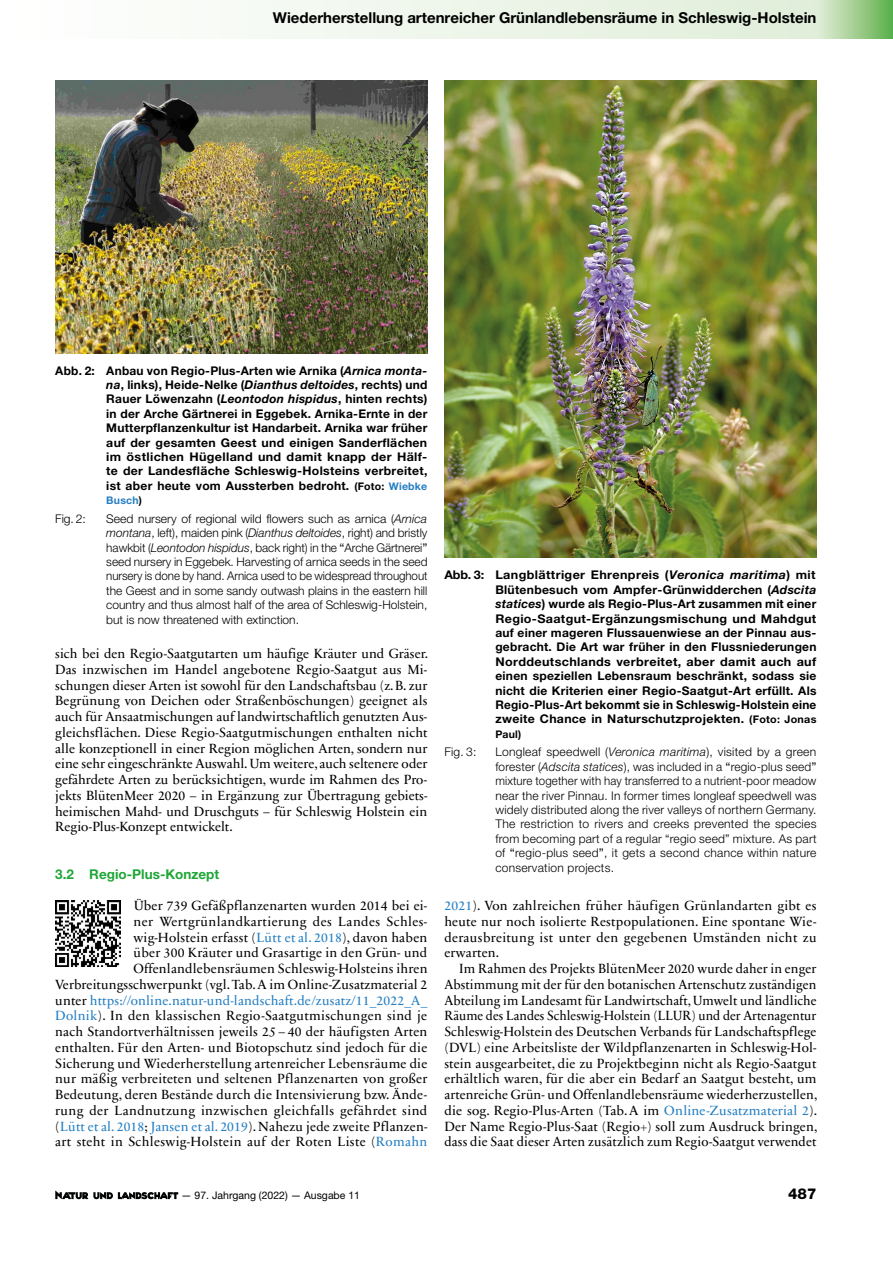
<style>
.page{position:relative;width:893px;height:1263px;background:#fff}
.page>*{position:absolute;margin:0;border:0;box-sizing:border-box;transform-origin:0 0}
.t1{font:700 15px "Helvetica Neue LT Pro";color:#000}
.t2{font:800 15px "Helvetica Neue LT Pro";color:#000}
.Fließtext_Text_mit_Einzug{font:13.5px/15.8px "Sabon Next LT Pro";color:#000;text-align:justify}
.Fließtext_Text_ohne_Einzug{font:13.5px/15.8px "Sabon Next LT Pro";letter-spacing:.015em;color:#000;text-align:right}
.Fließtext_Zwischentitel_2_hellgruen{font:700 13.5px "Helvetica Neue LT Pro";color:#1ea637}
.t3{font:300 12px/14.4px "Helvetica Neue LT Pro";color:#000;text-align:justify}
.t4{font:700 12px/14.4px "Helvetica Neue LT Pro";letter-spacing:.025em;color:#000;text-align:justify;scale:1.05 1}
.t5{font:700 12px/14.4px "Helvetica Neue LT Pro";letter-spacing:.025em;color:#000;text-align:justify}
.t6{font:10.5px "Helvetica Neue LT Pro";color:#000}
.t7{font:700 10.5px "Helvetica Neue LT Pro";letter-spacing:.02em;color:#237ec2}
.t8{font:700 10.5px "Helvetica Neue LT Pro";color:#000}
.s1{font-style:italic}
.s2{font-size:10.5px}
.s3{font-size:10.5px;color:#237ec2}
.s4{color:#000}
.s5{font-weight:400}
.s6{color:#237ec2}
</style>
<div class="page">
<svg style="left:55px;top:1191px;width:123px;height:8px"></svg>
<div style="left:0;top:0;width:816px;height:38px;background:linear-gradient(to right,#fff,#e1eeda)"></div>
<div style="left:816px;top:0;width:77px;height:38px;background:linear-gradient(to right,#e8efdc,#5db04a)"></div>
<img style="left:55px;top:901px;width:66px;height:65px">
<img style="left:55px;top:81px;width:372px;height:272px">
<img style="left:444px;top:81px;width:372px;height:477px">
<p class="t1" style="left:273px;top:9px;width:545px">Wiederherstellung artenreicher Grünlandlebensräume in Schleswig-Holstein</p>
<p class="t5" style="left:106px;top:363px;width:323px;text-indent:-51px">Abb. 2: Anbau von Regio-Plus-Arten wie Arnika (<span class="s1">Arnica monta&shy;na</span>, links), Heide-Nelke (<span class="s1">Dianthus deltoides</span>, rechts) und Rauer Löwenzahn (<span class="s1">Leontodon hispidus</span>, hinten rechts) in der Arche Gärtnerei in Eggebek. Arnika-Ernte in der Mutterpflanzenkultur ist Handarbeit. Arnika war früher auf der gesamten Geest und einigen Sanderflächen im östlichen Hügelland und damit knapp der Hälf&shy;te der Landesfläche Schleswig-Holsteins verbreitet, ist aber heute vom Aussterben bedroht. <span class="s2">(Foto:</span> <span class="s3">Wiebke</span></p>
<p class="t7" style="left:106px;top:494px;width:37px">Busch<span class="s4">)</span></p>
<p class="t3" style="left:55px;top:511px;width:32px">Fig. 2:</p>
<p class="t3" style="left:106px;top:511px;width:323px">Seed nursery of regional wild flowers such as arnica (<span class="s1">Arnica montana</span>, left), maiden pink (<span class="s1">Dianthus deltoides</span>, right) and bristly hawkbit (<span class="s1">Leontodon hispidus</span>, back right) in the <span class="s5">“</span>Arche Gärtnerei<span class="s5">” </span>seed nursery in Eggebek. Harvesting of arnica seeds in the seed nursery is done by hand. Arnica used to be widespread throughout the Geest and in some sandy outwash plains in the eastern hill country and thus almost half of the area of Schleswig-Holstein, but is now threatened with extinction.</p>
<p class="t4" style="left:495px;top:568px;width:307px;text-indent:-51px">Abb. 3: Langblättriger Ehrenpreis (<span class="s1">Veronica maritima</span>) mit Blütenbesuch vom Ampfer-Grünwidderchen (<span class="s1">Adscita statices</span>) wurde als Regio-Plus-Art zusammen mit einer Regio-Saatgut-Ergänzungsmischung und Mahdgut auf einer mageren Flussauenwiese an der Pinnau aus&shy;gebracht. Die Art war früher in den Flussniederungen Norddeutschlands verbreitet, aber damit auch auf einen speziellen Lebensraum beschränkt, sodass sie nicht die Kriterien einer Regio-Saatgut-Art erfüllt. Als Regio-Plus-Art bekommt sie in Schleswig-Holstein eine zweite Chance in Naturschutzprojekten. <span class="s2">(Foto: Jonas</span></p>
<p class="t8" style="left:495px;top:727px;width:27px">Paul)</p>
<p class="t3" style="left:444px;top:745px;width:34px">Fig. 3:</p>
<p class="t3" style="left:495px;top:745px;width:323px">Longleaf speedwell (<span class="s1">Veronica maritima</span>), visited by a green forester (<span class="s1">Adscita statices</span>), was included in a <span class="s5">“</span>regio-plus seed<span class="s5">” </span>mixture together with hay transferred to a nutrient-poor meadow near the river Pinnau. In former times longleaf speedwell was widely distributed along the river valleys of northern Germany.<br>The restriction to rivers and creeks prevented the species from becoming part of a regular “regio seed” mixture. As part of <span class="s5">“</span>regio-plus seed<span class="s5">”</span>, it gets a second chance within nature conservation projects.</p>
<p class="Fließtext_Text_mit_Einzug" style="left:55px;top:645px;width:375px">sich bei den Regio-Saatgutarten um häufige Kräuter und Gräser.<br>Das inzwischen im Handel angebotene Regio-Saatgut aus Mi&shy;schungen dieser Arten ist sowohl für den Landschaftsbau (z.B. zur Begrünung von Deichen oder Straßenböschungen) geeignet als auch für Ansaatmischungen auf landwirtschaftlich genutzten Aus&shy;gleichsflächen. Diese Regio-Saatgutmischungen enthalten nicht alle konzeptionell in einer Region möglichen Arten, sondern nur eine sehr eingeschränkte Auswahl. Um weitere, auch seltenere oder gefährdete Arten zu berücksichtigen, wurde im Rahmen des Pro&shy;jekts BlütenMeer 2020 – in Ergänzung zur Übertragung gebiets&shy;heimischen Mahd- und Druschguts – für Schleswig Holstein ein Regio-Plus-Konzept entwickelt.</p>
<h2 class="Fließtext_Zwischentitel_2_hellgruen" style="left:55px;top:865px;width:165px">3.2 Regio-Plus-Konzept</h2>
<p class="Fließtext_Text_ohne_Einzug" style="left:55px;top:897px;width:374px">Über 739 Gefäßpflanzenarten wurden 2014 bei ei-<br>ner Wertgrünlandkartierung des Landes Schles-<br>wig-Holstein erfasst (<span class="s6">Lütt et al. 2018</span>), davon haben<br>über 300 Kräuter und Grasartige in den Grün- und Offenlandlebensräumen Schleswig-Holsteins ihren Verbreitungsschwerpunkt (vgl. Tab.A im Online-Zusatzmaterial 2 unter <span class="s6">https://online.natur-und-landschaft.de/zusatz/11_2022_A_ Dolnik</span>). In den klassischen Regio-Saatgutmischungen sind je nach Standortverhältnissen jeweils 25 – 40 der häufigsten Arten enthalten. Für den Arten- und Biotopschutz sind jedoch für die Sicherung und Wiederherstellung artenreicher Lebensräume die nur mäßig verbreiteten und seltenen Pflanzenarten von großer Bedeutung, deren Bestände durch die Intensivierung bzw. Ände&shy;rung der Landnutzung inzwischen gleichfalls gefährdet sind (<span class="s6">Lütt et al. 2018</span>; <span class="s6">Jansen et al. 2019</span>). Nahezu jede zweite Pflanzen&shy;art steht in Schleswig-Holstein auf der Roten Liste (<span class="s6">Romahn</span></p>
<p class="Fließtext_Text_ohne_Einzug" style="left:444px;top:897px;width:374px;text-align:justify"><span class="s6">2021</span>). Von zahlreichen früher häufigen Grünlandarten gibt es heute nur noch isolierte Restpopulationen. Eine spontane Wie&shy;derausbreitung ist unter den gegebenen Umständen nicht zu erwarten.</p>
<p class="Fließtext_Text_mit_Einzug" style="left:444px;top:960px;width:375px;text-indent:15px">Im Rahmen des Projekts BlütenMeer 2020 wurde daher in enger Abstimmung mit der für den botanischen Artenschutz zuständigen Abteilung im Landesamt für Landwirtschaft, Umwelt und ländliche Räume des Landes Schleswig-Holstein (LLUR) und der Artenagentur Schleswig-Holstein des Deutschen Verbands für Landschaftspflege (DVL) eine Arbeitsliste der Wildpflanzenarten in Schleswig-Hol&shy;stein ausgearbeitet, die zu Projektbeginn nicht als Regio-Saatgut erhältlich waren, für die aber ein Bedarf an Saatgut besteht, um artenreiche Grün- und Offenlandlebensräume wiederherzustellen, die sog. Regio-Plus-Arten (Tab.A im <span class="s6">Online-Zusatzmaterial 2</span>).<br>Der Name Regio-Plus-Saat (Regio+) soll zum Ausdruck bringen, dass die Saat dieser Arten zusätzlich zum Regio-Saatgut verwendet</p>
<p class="t6" style="left:181px;top:1189px;width:180px">— 97. Jahrgang (2022) — Ausgabe 11</p>
<p class="t2" style="left:788px;top:1185px;width:30px">487</p>
</div>
